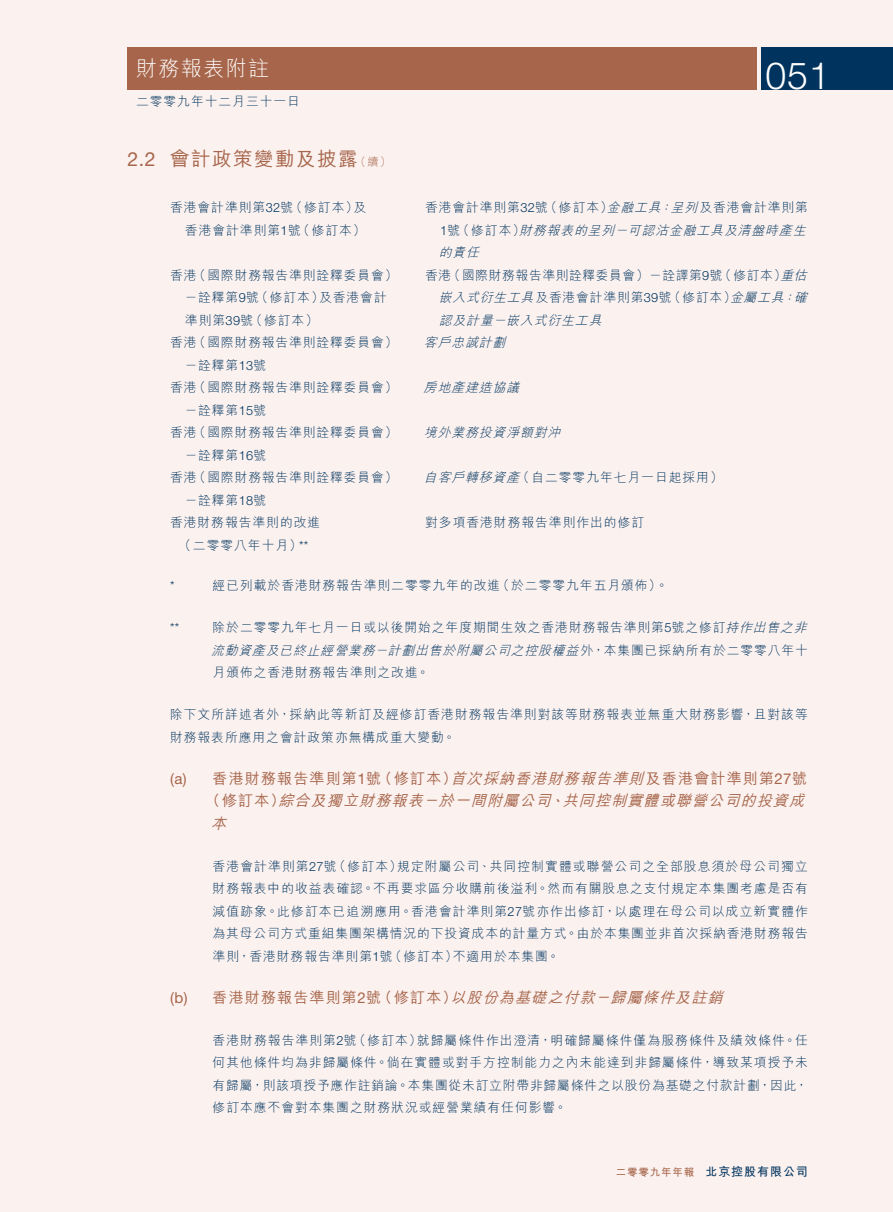
<style>
.page{position:relative;width:893px;height:1212px;background:#fbf1ef}
.page>*{position:absolute;margin:0;border:0;box-sizing:border-box;transform-origin:0 0}
.t1{font:300 37.5px "Helvetica Neue LT Std";color:#fff}
.t2{font:300 21px "M Hei HK";letter-spacing:.07em;color:#fff}
.Heading_1{font:500 19.5px "M Hei HK";letter-spacing:.08em;color:#a7664b}
.Heading_2{font:italic 500 15px "M Hei HK";color:#a7664b}
.Heading_2-2{font:500 15px "M Hei HK";letter-spacing:.08em;color:#a7664b}
.Body_Text{font:300 12.75px/22.5px "M Hei HK";letter-spacing:.08em;color:#00345e}
.Notes{font:300 12.75px/22.5px "M Hei HK";letter-spacing:.08em;color:#00345e}
.Body_Text-2{font:italic 300 12.75px/22.5px "M Hei HK";color:#00345e;text-align:justify}
.Notes-2{font:300 12.75px "Helvetica Neue LT Std";color:#00345e}
.t3{font:700 12px "M Hei HK";letter-spacing:.08em;color:#00345e}
.s1{font-family:"Helvetica Neue LT Std";font-weight:400}
.s2{font-weight:300;font-size:11.25px}
.s3{font-family:"Helvetica Neue LT Std"}
.s4{font-style:normal}
.s5{font-family:"Helvetica Neue LT Std";font-style:normal}
.s6{font-style:italic}
.s7{font-family:"Helvetica Neue LT Std";font-weight:400;font-style:normal}
.s8{font-size:10.5px;color:#a7664b}
</style>
<div class="page">
<div style="left:128px;top:47px;width:629px;height:42px;background:#a7664b"></div>
<div style="left:761px;top:47px;width:132px;height:42px;background:#00345e"></div>
<h2 class="t2" style="left:136px;top:58px;width:135px">財務報表附註</h2>
<p class="Body_Text" style="left:136px;top:90px;width:165px">二零零九年十二月三十一日</p>
<p class="Heading_1" style="left:128px;top:145px;width:265px"><span class="s1">2.2</span> 會計政策變動及披露<span class="s2">（續）</span></p>
<h1 class="t1" style="left:765px;top:53px;width:66px">051</h1>
<p class="Body_Text" style="left:170px;top:196px;width:198px;text-align:right">香港會計準則第<span class="s3">32</span>號（修訂本）及香港會計準則第<span class="s3">1</span>號（修訂本）</p>
<p class="Body_Text-2" style="left:439px;top:196px;width:372px;text-indent:-14px"><span class="s4">香港會計準則第</span><span class="s5">32</span><span class="s4">號（修訂本）</span>金融工具：呈列<span class="s4">及香港會計準則第</span><span class="s5">1</span> <span class="s4">號（修訂本）</span>財務報表的呈列－可認沽金融工具及清盤時產生的責任</p>
<p class="Body_Text" style="left:185px;top:263px;width:214px;text-indent:-15px">香港（國際財務報告準則詮釋委員會）－詮釋第<span class="s3">9</span>號（修訂本）及香港會計準則第<span class="s3">39</span>號（修訂本）</p>
<p class="Body_Text" style="left:439px;top:263px;width:373px;text-align:justify;text-indent:-14px">香港（國際財務報告準則詮釋委員會）－詮譯第<span class="s3">9</span>號（修訂本）<span class="s6">重估嵌入式衍生工具</span>及香港會計準則第<span class="s3">39</span>號（修訂本）<span class="s6">金屬工具：確認及計量－嵌入式衍生工具</span></p>
<p class="Body_Text" style="left:185px;top:331px;width:214px;text-indent:-15px">香港（國際財務報告準則詮釋委員會）－詮釋第<span class="s3">13</span>號</p>
<p class="Body_Text-2" style="left:424px;top:331px;width:86px">客戶忠誠計劃</p>
<p class="Body_Text" style="left:185px;top:376px;width:214px;text-indent:-15px">香港（國際財務報告準則詮釋委員會）－詮釋第<span class="s3">15</span>號</p>
<p class="Body_Text-2" style="left:424px;top:376px;width:100px">房地產建造協議</p>
<p class="Body_Text" style="left:185px;top:421px;width:214px;text-indent:-15px">香港（國際財務報告準則詮釋委員會）－詮釋第<span class="s3">16</span>號</p>
<p class="Body_Text-2" style="left:424px;top:421px;width:141px">境外業務投資淨額對沖</p>
<p class="Body_Text" style="left:185px;top:466px;width:214px;text-indent:-15px">香港（國際財務報告準則詮釋委員會）－詮釋第<span class="s3">18</span>號</p>
<p class="Body_Text" style="left:424px;top:466px;width:300px"><span class="s6">自客戶轉移資產</span>（自二零零九年七月一日起採用）</p>
<p class="Body_Text" style="left:170px;top:511px;width:152px;text-align:center">香港財務報告準則的改進（二零零八年十月）<span class="s3">**</span></p>
<p class="Body_Text" style="left:425px;top:511px;width:220px">對多項香港財務報告準則作出的修訂</p>
<p class="Notes-2" style="left:170px;top:578px;width:6px">*</p>
<p class="Notes" style="left:213px;top:574px;width:457px">經已列載於香港財務報告準則二零零九年的改進（於二零零九年五月頒佈）。</p>
<p class="Notes-2" style="left:170px;top:620px;width:11px">**</p>
<p class="Notes" style="left:211px;top:616px;width:600px">除於二零零九年七月一日或以後開始之年度期間生效之香港財務報告準則第<span class="s3">5</span>號之修訂<span class="s6">持作出售之非流動資產及已終止經營業務－計劃出售於附屬公司之控股權益</span>外，本集團已採納所有於二零零八年十月頒佈之香港財務報告準則之改進。</p>
<p class="Body_Text" style="left:170px;top:703px;width:639px">除下文所詳述者外，採納此等新訂及經修訂香港財務報告準則對該等財務報表並無重大財務影響，且對該等財務報表所應用之會計政策亦無構成重大變動。</p>
<p class="Heading_2-2" style="left:170px;top:767px;width:638px"><span class="s1">(a)</span> 香港財務報告準則第<span class="s1">1</span>號（修訂本）<span class="s6">首次採納香港財務報告準則</span>及香港會計準則第<span class="s1">27</span>號</p>
<p class="Heading_2" style="left:205px;top:790px;width:606px"><span class="s4">（修訂本）</span>綜合及獨立財務報表－於一間附屬公司、共同控制實體或聯營公司的投資成</p>
<p class="Heading_2" style="left:211px;top:812px;width:22px">本</p>
<p class="Body_Text" style="left:213px;top:854px;width:597px;text-align:justify">香港會計準則第<span class="s3">27</span>號（修訂本）規定附屬公司、共同控制實體或聯營公司之全部股息須於母公司獨立財務報表中的收益表確認。不再要求區分收購前後溢利。然而有關股息之支付規定本集團考慮是否有減值跡象。此修訂本已追溯應用。香港會計準則第<span class="s3">27</span>號亦作出修訂，以處理在母公司以成立新實體作為其母公司方式重組集團架構情況的下投資成本的計量方式。由於本集團並非首次採納香港財務報告準則，香港財務報告準則第<span class="s3">1</span>號（修訂本）不適用於本集團。</p>
<p class="Heading_2" style="left:170px;top:986px;width:559px"><span class="s7">(b)</span> <span class="s4">香港財務報告準則第</span><span class="s7">2</span><span class="s4">號（修訂本）</span>以股份為基礎之付款－歸屬條件及註銷</p>
<p class="Body_Text" style="left:213px;top:1028px;width:597px;text-align:justify">香港財務報告準則第<span class="s3">2</span>號（修訂本）就歸屬條件作出澄清，明確歸屬條件僅為服務條件及績效條件。任何其他條件均為非歸屬條件。倘在實體或對手方控制能力之內未能達到非歸屬條件，導致某項授予未有歸屬，則該項授予應作註銷論。本集團從未訂立附帶非歸屬條件之以股份為基礎之付款計劃，因此，修訂本應不會對本集團之財務狀況或經營業績有任何影響。</p>
<p class="t3" style="left:616px;top:1163px;width:194px"><span class="s8">二零零九年年報</span> 北京控股有限公司</p>
</div>
